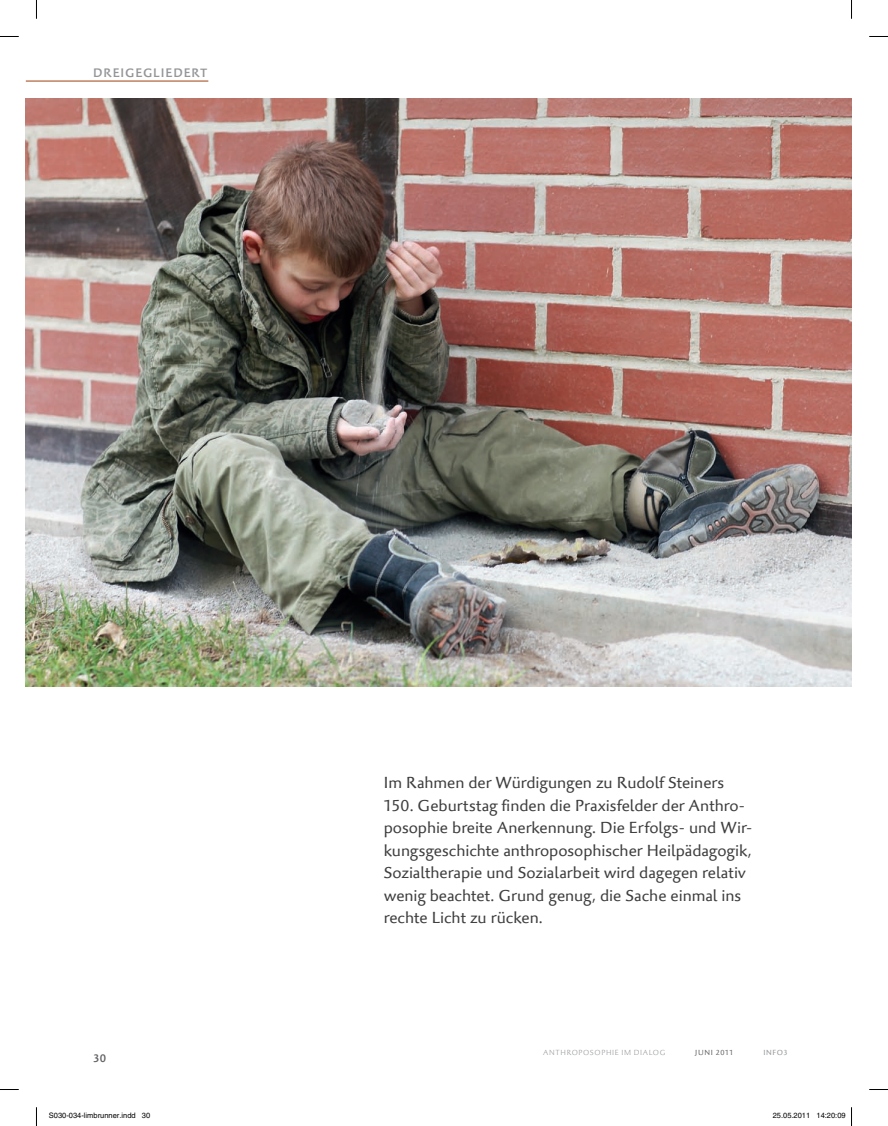
<style>
.page{position:relative;width:888px;height:1126px;background:#fff}
.page>*{position:absolute;margin:0;border:0;box-sizing:border-box;transform-origin:0 0}
.t1{font:16.25px/22.5px "Palatino Sans Com";color:#3e3e3f}
.t2{font:500 12.5px "Palatino Sans Com";letter-spacing:.07em;color:#939598}
.t3{font:500 11.25px "Palatino Sans Com";color:#636366}
.t4{font:7.5px "Helvetica";color:#000}
.t5{font:300 7.5px "Palatino Sans Com";letter-spacing:.085em;color:#939598}
.t6{font:7.5px "Palatino Sans Com";letter-spacing:.09em;color:#636366}
.t7{font:7.5px "Palatino Sans Com";letter-spacing:.095em;color:#939598}
</style>
<div class="page">
<hr style="left:26px;top:80px;width:182px;height:2px;background:#b46640">
<img style="left:26px;top:98px;width:825px;height:588px">
<svg style="left:0;top:36px;width:19px;height:1px"></svg>
<svg style="left:869px;top:36px;width:19px;height:1px"></svg>
<svg style="left:0;top:1089px;width:19px;height:1px"></svg>
<svg style="left:869px;top:1089px;width:19px;height:1px"></svg>
<svg style="left:36px;top:0;width:1px;height:19px"></svg>
<svg style="left:36px;top:1107px;width:1px;height:18px"></svg>
<svg style="left:851px;top:0;width:1px;height:19px"></svg>
<svg style="left:851px;top:1107px;width:1px;height:18px"></svg>
<p class="t2" style="left:93px;top:65px;width:116px">DREIGEGLIEDERT</p>
<p class="t3" style="left:93px;top:1051px;width:14px">30</p>
<p class="t1" style="left:384px;top:771px;width:370px">im Rahmen der Würdigungen zu Rudolf Steiners 150. Geburtstag finden die Praxisfelder der Anthro&shy;posophie breite Anerkennung. Die Erfolgs- und Wir&shy;kungsgeschichte anthroposophischer Heilpädagogik, Sozialtherapie und Sozialarbeit wird dagegen relativ wenig beachtet. Grund genug, die Sache einmal ins rechte Licht zu rücken.</p>
<p class="t5" style="left:543px;top:1047px;width:124px">ANTHROPOSOPHIE IM DIALOG</p>
<p class="t6" style="left:695px;top:1047px;width:40px">Juni 2011</p>
<p class="t7" style="left:763px;top:1047px;width:26px">info3</p>
<p class="t4" style="left:49px;top:1111px;width:103px">S030-034-limbrunner.indd 30</p>
<p class="t4" style="left:773px;top:1111px;width:74px">25.05.2011 14:20:09</p>
</div>
